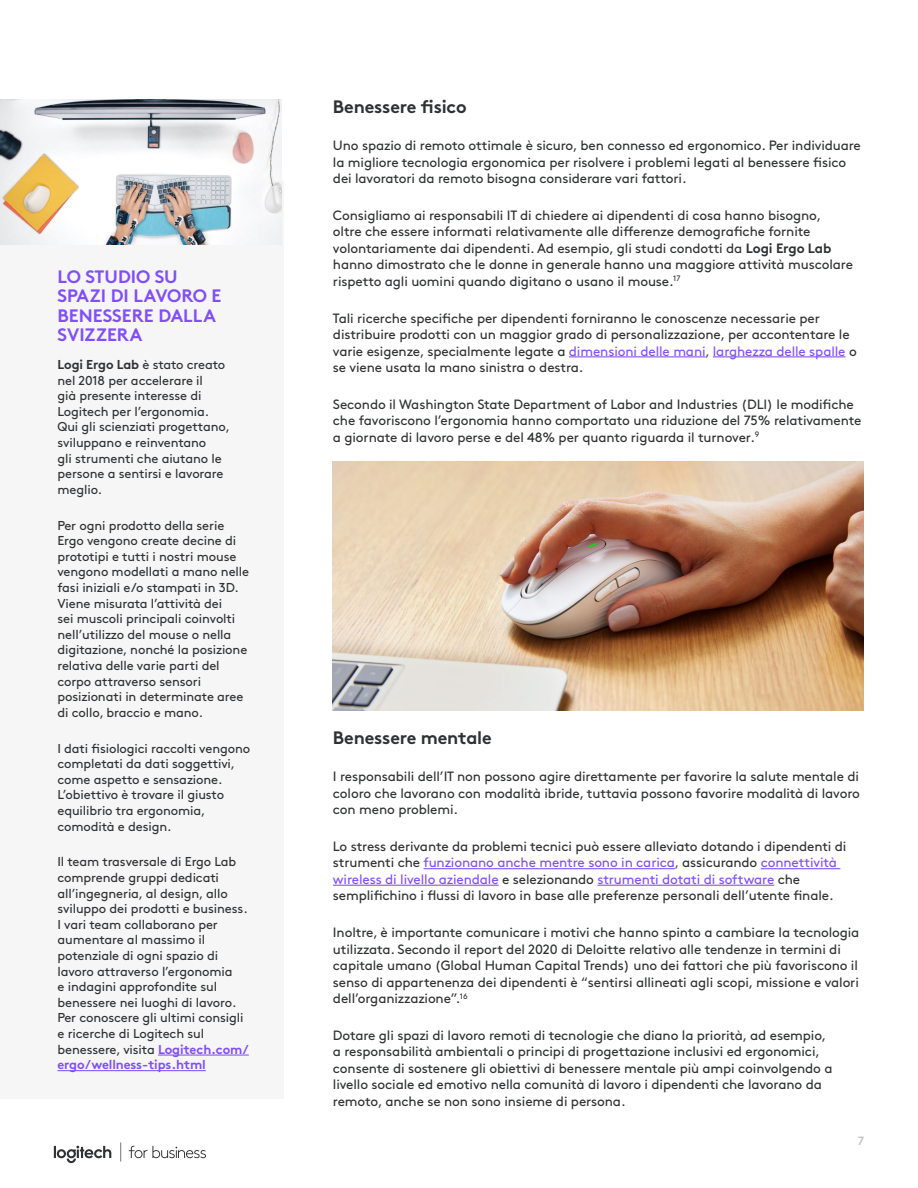
<style>
.page{position:relative;width:918px;height:1188px;background:#fff}
.page>*{position:absolute;margin:0;border:0;box-sizing:border-box;transform-origin:0 0}
.t1{font:700 18px/19.5px "Brown Pro";color:#814efa}
.t2{font:700 18px "Brown Pro";letter-spacing:-.01em;color:#2f3132}
.t3{font:13.5px/16.5px "Brown Pro";letter-spacing:-.01em;color:#2f3132}
.t4{font:12.9px/15.6px "Brown Pro";letter-spacing:-.01em;color:#2f3132}
.t5{font:700 12px "Brown Pro";color:#c3c6c8}
.s1{font-weight:700}
.s2{font-weight:700;color:#814efa}
.s3{color:#814efa}
.s4{color:#4d4d4f}
</style>
<div class="page">
<div style="left:0;top:182px;width:283px;height:918px;background:#f6f6f7"></div>
<hr style="left:424px;top:868px;width:251px;height:1px;background:#814efa">
<hr style="left:761px;top:868px;width:79px;height:1px;background:#814efa">
<hr style="left:333px;top:885px;width:166px;height:1px;background:#814efa">
<hr style="left:597px;top:885px;width:177px;height:1px;background:#814efa">
<svg style="left:54px;top:1142px;width:152px;height:21px"></svg>
<img style="left:333px;top:462px;width:531px;height:248px">
<hr style="left:569px;top:356px;width:137px;height:1px;background:#814efa">
<hr style="left:713px;top:356px;width:132px;height:1px;background:#814efa">
<hr style="left:158px;top:1055px;width:91px;height:1px;background:#814efa">
<hr style="left:57px;top:1070px;width:149px;height:1px;background:#814efa">
<img style="left:0;top:100px;width:282px;height:144px">
<h1 class="t1" style="left:58px;top:265px;width:165px">LO STUDIO SU<br>SPAZI DI LAVORO E<br>BENESSERE DALLA<br>SVIZZERA</h1>
<p class="t4" style="left:57px;top:356px;width:174px"><span class="s1">Logi Ergo Lab</span> è stato creato nel 2018 per accelerare il<br>già presente interesse di<br>Logitech per l’ergonomia.<br>Qui gli scienziati progettano, sviluppano e reinventano<br>gli strumenti che aiutano le persone a sentirsi e lavorare meglio.</p>
<p class="t4" style="left:57px;top:516px;width:193px">Per ogni prodotto della serie<br>Ergo vengono create decine di prototipi e tutti i nostri mouse vengono modellati a mano nelle fasi iniziali e/o stampati in 3D.<br>Viene misurata l’attività dei<br>sei muscoli principali coinvolti nell’utilizzo del mouse o nella digitazione, nonché la posizione relativa delle varie parti del corpo attraverso sensori posizionati in determinate aree di collo, braccio e mano.</p>
<p class="t4" style="left:57px;top:739px;width:194px">I dati fisiologici raccolti vengono completati da dati soggettivi, come aspetto e sensazione.<br>L’obiettivo è trovare il giusto equilibrio tra ergonomia, comodità e design.</p>
<p class="t4" style="left:57px;top:853px;width:193px">Il team trasversale di Ergo Lab comprende gruppi dedicati all’ingegneria, al design, allo sviluppo dei prodotti e business.<br>I vari team collaborano per aumentare al massimo il potenziale di ogni spazio di lavoro attraverso l’ergonomia<br>e indagini approfondite sul benessere nei luoghi di lavoro.<br>Per conoscere gli ultimi consigli e ricerche di Logitech sul benessere, visita <span class="s2">Logitech.com/ ergo/wellness-tips.html</span></p>
<h1 class="t2" style="left:333px;top:92px;width:135px">Benessere fisico</h1>
<p class="t3" style="left:333px;top:136px;width:530px">Uno spazio di remoto ottimale è sicuro, ben connesso ed ergonomico. Per individuare la migliore tecnologia ergonomica per risolvere i problemi legati al benessere fisico dei lavoratori da remoto bisogna considerare vari fattori.</p>
<p class="t3" style="left:333px;top:206px;width:522px">Consigliamo ai responsabili IT di chiedere ai dipendenti di cosa hanno bisogno, oltre che essere informati relativamente alle differenze demografiche fornite volontariamente dai dipendenti. Ad esempio, gli studi condotti da <span class="s1">Logi Ergo Lab </span>hanno dimostrato che le donne in generale hanno una maggiore attività muscolare rispetto agli uomini quando digitano o usano il mouse.<sup>17</sup></p>
<p class="t3" style="left:333px;top:308px;width:525px">Tali ricerche specifiche per dipendenti forniranno le conoscenze necessarie per distribuire prodotti con un maggior grado di personalizzazione, per accontentare le varie esigenze, specialmente legate a <span class="s3">dimensioni delle mani</span><span class="s4">,</span> <span class="s3">larghezza delle spalle</span> o se viene usata la mano sinistra o destra.</p>
<p class="t3" style="left:333px;top:395px;width:530px">Secondo il Washington State Department of Labor and Industries (DLI) le modifiche che favoriscono l’ergonomia hanno comportato una riduzione del 75% relativamente a giornate di lavoro perse e del 48% per quanto riguarda il turnover.<sup>9</sup></p>
<h1 class="t2" style="left:333px;top:723px;width:160px">Benessere mentale</h1>
<p class="t3" style="left:333px;top:767px;width:529px;text-align:justify">I responsabili dell’IT non possono agire direttamente per favorire la salute mentale di coloro che lavorano con modalità ibride, tuttavia possono favorire modalità di lavoro con meno problemi.</p>
<p class="t3" style="left:333px;top:837px;width:515px">Lo stress derivante da problemi tecnici può essere alleviato dotando i dipendenti di strumenti che <span class="s3">funzionano anche mentre sono in carica</span><span class="s4">,</span> assicurando <span class="s3">connettività wireless di livello aziendale</span> e selezionando <span class="s3">strumenti dotati di software</span> che semplifichino i flussi di lavoro in base alle preferenze personali dell’utente finale.</p>
<p class="t3" style="left:333px;top:923px;width:528px">Inoltre, è importante comunicare i motivi che hanno spinto a cambiare la tecnologia utilizzata. Secondo il report del 2020 di Deloitte relativo alle tendenze in termini di capitale umano (Global Human Capital Trends) uno dei fattori che più favoriscono il senso di appartenenza dei dipendenti è “sentirsi allineati agli scopi, missione e valori dell’organizzazione”.<sup>16</sup></p>
<p class="t3" style="left:333px;top:1026px;width:501px">Dotare gli spazi di lavoro remoti di tecnologie che diano la priorità, ad esempio, a responsabilità ambientali o principi di progettazione inclusivi ed ergonomici, consente di sostenere gli obiettivi di benessere mentale più ampi coinvolgendo a livello sociale ed emotivo nella comunità di lavoro i dipendenti che lavorano da remoto, anche se non sono insieme di persona.</p>
<p class="t5" style="left:858px;top:1131px;width:8px">7</p>
</div>
